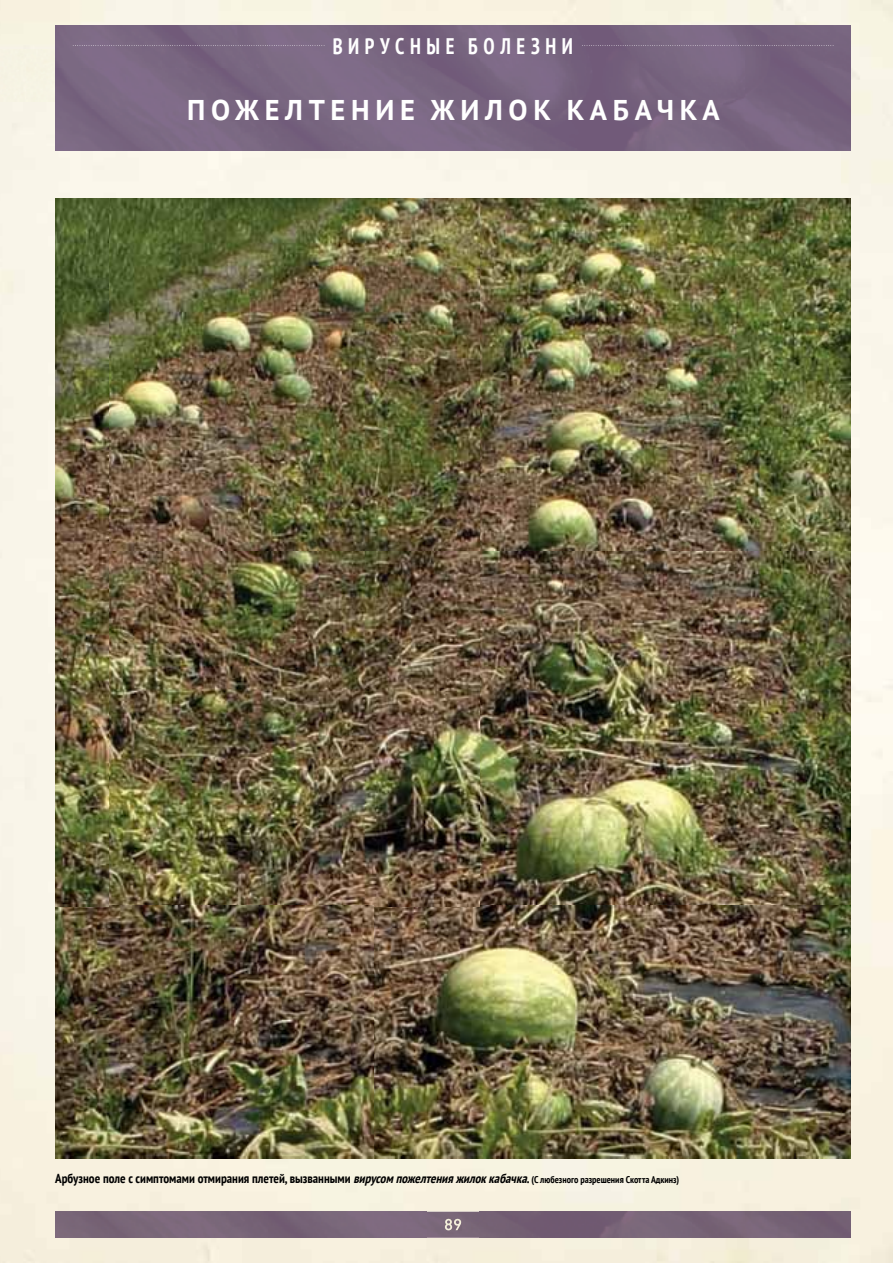
<style>
.page{position:relative;width:893px;height:1263px;background:#fff}
.page>*{position:absolute;margin:0;border:0;box-sizing:border-box;transform-origin:0 0}
.t1{font:700 28.5px "PT Sans";letter-spacing:.2em;color:#fff}
.t2{font:700 condensed 22.5px "PT Sans";letter-spacing:.28em;color:#fff;scale:.9 1}
.t3{font:700 condensed 13.05px "PT Sans";color:#000}
.s1{font-style:italic}
.s2{font-size:9.75px}
</style>
<div class="page">
<img style="left:841px;top:0;width:52px;height:1263px">
<div style="left:0;top:0;width:841px;height:50px;background:#f8f4e1"></div>
<div style="left:0;top:101px;width:841px;height:100px;background:#f9f5e9"></div>
<div style="left:0;top:1112px;width:841px;height:151px;background:#f7f1df"></div>
<img style="left:55px;top:1212px;width:795px;height:25px">
<img style="left:445px;top:1219px;width:16px;height:11px">
<img style="left:55px;top:26px;width:795px;height:124px">
<svg style="left:73px;top:45px;width:251px;height:1px"></svg>
<svg style="left:582px;top:45px;width:251px;height:1px"></svg>
<img style="left:55px;top:198px;width:795px;height:960px">
<p class="t2" style="left:333px;top:31px;width:268px">ВИРУСНЫЕ БОЛЕЗНИ</p>
<p class="t1" style="left:187px;top:91px;width:534px">ПОЖЕЛТЕНИЕ ЖИЛОК КАБАЧКА</p>
<p class="t3" style="left:55px;top:1170px;width:625px">Арбузное поле с симптомами отмирания плетей, вызванными <span class="s1">вирусом пожелтенияжилоккабачка</span>. <span class="s2">(С любезного разрешения Скотта Адкинз)</span></p>
</div>
